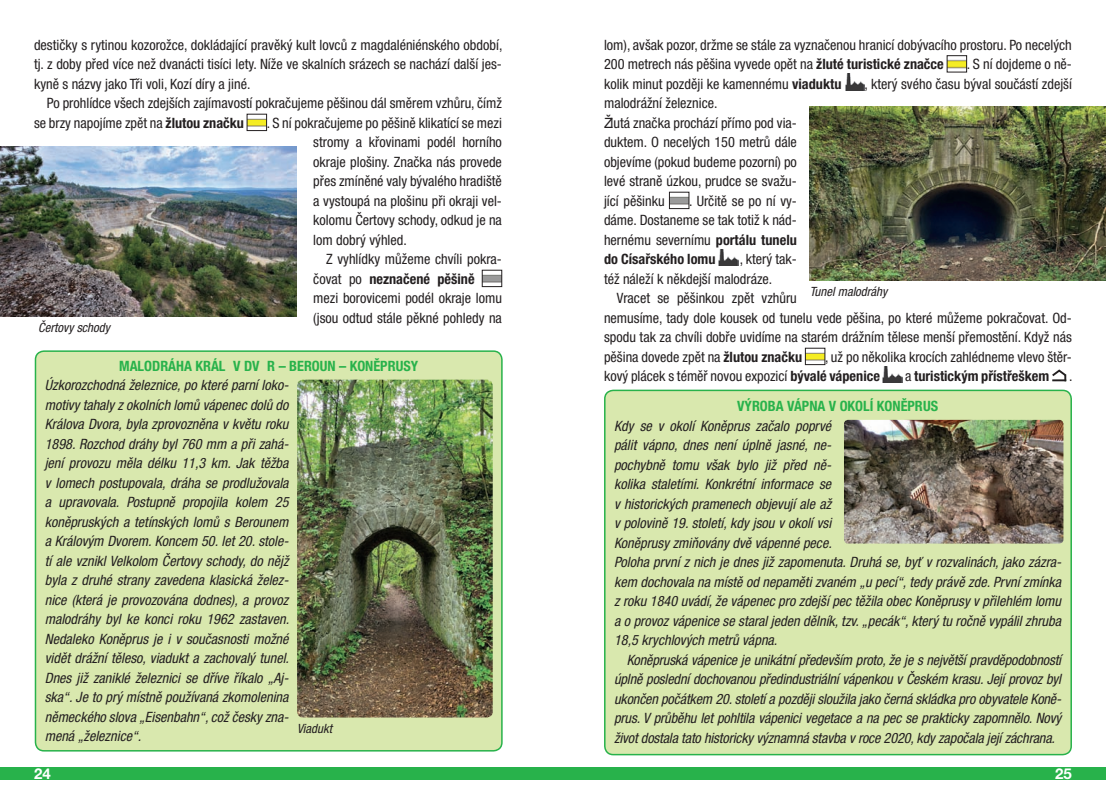
<style>
.page{position:relative;width:1106px;height:808px;background:#fff}
.page>*{position:absolute;margin:0;border:0;box-sizing:border-box;transform-origin:0 0}
.t1{font:700 15px "Helvetica Neue LT Pro";color:#fff}
.t2{font:italic condensed 14.25px/19.5px "Helvetica Neue LT Pro";color:#231f20;text-align:justify}
.t3{font:condensed 14.25px/19.5px "Helvetica Neue LT Pro";color:#231f20}
.t4{font:700 condensed 14.25px "Helvetica Neue LT Pro";color:#28b24b}
.t5{font:700 condensed 14.25px "Helvetica Neue LT Pro";color:#231f20}
.t6{font:italic condensed 12.75px "Helvetica Neue LT Pro";color:#231f20}
.s1{font-weight:700}
.s2{font-weight:400}
</style>
<div class="page">
<div style="left:553px;top:767px;width:553px;height:13px;background:#28b24b"></div>
<div style="left:0;top:767px;width:553px;height:13px;background:#28b24b"></div>
<img style="left:949px;top:59px;width:15px;height:10px">
<div style="left:947px;top:55px;width:19px;height:17px;border:1px solid #231f20"></div>
<img style="left:845px;top:74px;width:19px;height:16px">
<div style="left:669px;top:192px;width:20px;height:17px;border:1px solid #231f20"></div>
<img style="left:718px;top:249px;width:20px;height:17px">
<img style="left:807px;top:352px;width:16px;height:9px">
<div style="left:805px;top:348px;width:20px;height:17px;border:1px solid #231f20"></div>
<img style="left:882px;top:366px;width:20px;height:17px">
<svg style="left:1052px;top:369px;width:15px;height:12px"></svg>
<img style="left:249px;top:118px;width:16px;height:9px">
<div style="left:247px;top:114px;width:20px;height:17px;border:1px solid #231f20"></div>
<div style="left:482px;top:270px;width:20px;height:17px;border:1px solid #231f20"></div>
<img style="left:0;top:147px;width:296px;height:170px">
<div style="left:35px;top:351px;width:467px;height:400px;background:#d9e8ae;border-radius:9px"></div>
<div style="left:35px;top:350px;width:467px;height:401px;border:2px solid #28b24b;border-radius:9px"></div>
<img style="left:297px;top:380px;width:196px;height:337px">
<img style="left:809px;top:106px;width:297px;height:174px">
<div style="left:605px;top:390px;width:466px;height:365px;background:#d9e8ae;border-radius:9px"></div>
<div style="left:604px;top:390px;width:467px;height:365px;border:2px solid #28b24b;border-radius:9px"></div>
<img style="left:844px;top:420px;width:219px;height:123px">
<p class="t3" style="left:34px;top:35px;width:470px;text-align:justify">destičky s rytinou kozorožce, dokládající pravěký kult lovců z magdaléniénského období, tj. z doby před více než dvanácti tisíci lety. Níže ve skalních srázech se nachází další jes&shy;kyně s názvy jako Tři voli, Kozí díry a jiné.</p>
<p class="t3" style="left:34px;top:93px;width:469px;text-indent:13px">Po prohlídce všech zdejších zajímavostí pokračujeme pěšinou dál směrem vzhůru, čímž se brzy napojíme zpět na <span class="s1">žlutou značku</span></p>
<p class="t3" style="left:313px;top:113px;width:190px;text-align:justify;text-indent:-47px">. S ní pokračujeme po pěšině klikatící se mezi stromy a křovinami podél horního okraje plošiny. Značka nás provede přes zmíněné valy bývalého hradiště a vystoupá na plošinu při okraji vel&shy;kolomu Čertovy schody, odkud je na lom dobrý výhled.</p>
<p class="t3" style="left:313px;top:249px;width:190px;text-indent:13px">Z vyhlídky můžeme chvíli pokra&shy;čovat po <span class="s1">neznačené pěšině </span>mezi borovicemi podél okraje lomu (jsou odtud stále pěkné pohledy na</p>
<p class="t6" style="left:38px;top:320px;width:73px">Čertovy schody</p>
<p class="t4" style="left:119px;top:357px;width:300px">MALODRÁHA KRÁLŮV DVŮR – BEROUN – KONĚPRUSY</p>
<p class="t2" style="left:45px;top:376px;width:246px">Úzkorozchodná železnice, po které parní loko&shy;motivy tahaly z okolních lomů vápenec dolů do Králova Dvora, byla zprovozněna v květu roku 1898. Rozchod dráhy byl 760 mm a při zahá&shy;jení provozu měla délku 11,3 km. Jak těžba v lomech postupovala, dráha se prodlužovala a upravovala. Postupně propojila kolem 25 koněpruských a tetínských lomů s Berounem a Královým Dvorem. Koncem 50. let 20. stole&shy;tí ale vznikl Velkolom Čertovy schody, do nějž byla z druhé strany zavedena klasická želez&shy;nice (která je provozována dodnes), a provoz malodráhy byl ke konci roku 1962 zastaven.<br>Nedaleko Koněprus je i v současnosti možné vidět drážní těleso, viadukt a zachovalý tunel.<br>Dnes již zaniklé železnici se dříve říkalo „Aj&shy;ska“. Je to prý místně používaná zkomolenina německého slova „Eisenbahn“, což česky zna&shy;mená „železnice“.</p>
<p class="t6" style="left:297px;top:721px;width:36px">Viadukt</p>
<p class="t3" style="left:604px;top:35px;width:469px">lom), avšak pozor, držme se stále za vyznačenou hranicí dobývacího prostoru. Po necelých<br>200 metrech nás pěšina vyvede opět na <span class="s1">žluté turistické značce</span></p>
<p class="t3" style="left:966px;top:54px;width:107px">. S ní dojdeme o ně-</p>
<p class="t3" style="left:604px;top:74px;width:239px">kolik minut později ke kamennému <span class="s1">viaduktu</span></p>
<p class="t3" style="left:864px;top:74px;width:209px">, který svého času býval součástí zdejší</p>
<p class="t3" style="left:604px;top:93px;width:194px">malodrážní železnice.<br>Žlutá značka prochází přímo pod via&shy;duktem. O necelých 150 metrů dále objevíme (pokud budeme pozorní) po levé straně úzkou, prudce se svažu&shy;jící pěšinku</p>
<p class="t3" style="left:604px;top:191px;width:194px;text-align:justify;text-indent:85px">. Určitě se po ní vy&shy;dáme. Dostaneme se tak totiž k nád&shy;hernému severnímu <span class="s1">portálu tunelu do Císařského lomu</span></p>
<p class="t3" style="left:604px;top:249px;width:194px;text-indent:136px">, který tak&shy;též náleží k někdejší malodráze.</p>
<p class="t3" style="left:604px;top:288px;width:469px;text-indent:13px">Vracet se pěšinkou zpět vzhůru<br>nemusíme, tady dole kousek od tunelu vede pěšina, po které můžeme pokračovat. Od&shy;spodu tak za chvíli dobře uvidíme na starém drážním tělese menší přemostění. Když nás pěšina dovede zpět na <span class="s1">žlutou značku</span></p>
<p class="t6" style="left:809px;top:284px;width:79px">Tunel malodráhy</p>
<p class="t3" style="left:604px;top:347px;width:469px;text-indent:221px">, už po několika krocích zahlédneme vlevo štěr&shy;kový plácek s téměř novou expozicí <span class="s1">bývalé vápenice</span></p>
<p class="t5" style="left:905px;top:368px;width:146px"><span class="s2">a</span> turistickým přístřeškem</p>
<p class="t3" style="left:1069px;top:366px;width:5px">.</p>
<p class="t4" style="left:737px;top:398px;width:202px">VÝROBA VÁPNA V OKOLÍ KONĚPRUS</p>
<p class="t2" style="left:614px;top:416px;width:449px;text-align:left">Kdy se v okolí Koněprus začalo poprvé<br>pálit vápno, dnes není úplně jasné, ne-<br>pochybně tomu však bylo již před ně-<br>kolika staletími. Konkrétní informace se<br>v historických pramenech objevují ale až<br>v polovině 19. století, kdy jsou v okolí vsi<br>Koněprusy zmiňovány dvě vápenné pece.<br>Poloha první z nich je dnes již zapomenuta. Druhá se, byť v rozvalinách, jako zázra&shy;kem dochovala na místě od nepaměti zvaném „u pecí“, tedy právě zde. První zmínka z roku 1840 uvádí, že vápenec pro zdejší pec těžila obec Koněprusy v přilehlém lomu a o provoz vápenice se staral jeden dělník, tzv. „pecák“, který tu ročně vypálil zhruba 18,5 krychlových metrů vápna.</p>
<p class="t2" style="left:614px;top:650px;width:449px;text-indent:13px">Koněpruská vápenice je unikátní především proto, že je s největší pravděpodobností úplně poslední dochovanou předindustriální vápenkou v Českém krasu. Její provoz byl ukončen počátkem 20. století a později sloužila jako černá skládka pro obyvatele Koně&shy;prus. V průběhu let pohltila vápenici vegetace a na pec se prakticky zapomnělo. Nový život dostala tato historicky významná stavba v roce 2020, kdy započala její záchrana.</p>
<p class="t1" style="left:34px;top:765px;width:18px">24</p>
<p class="t1" style="left:1055px;top:765px;width:18px">25</p>
</div>
